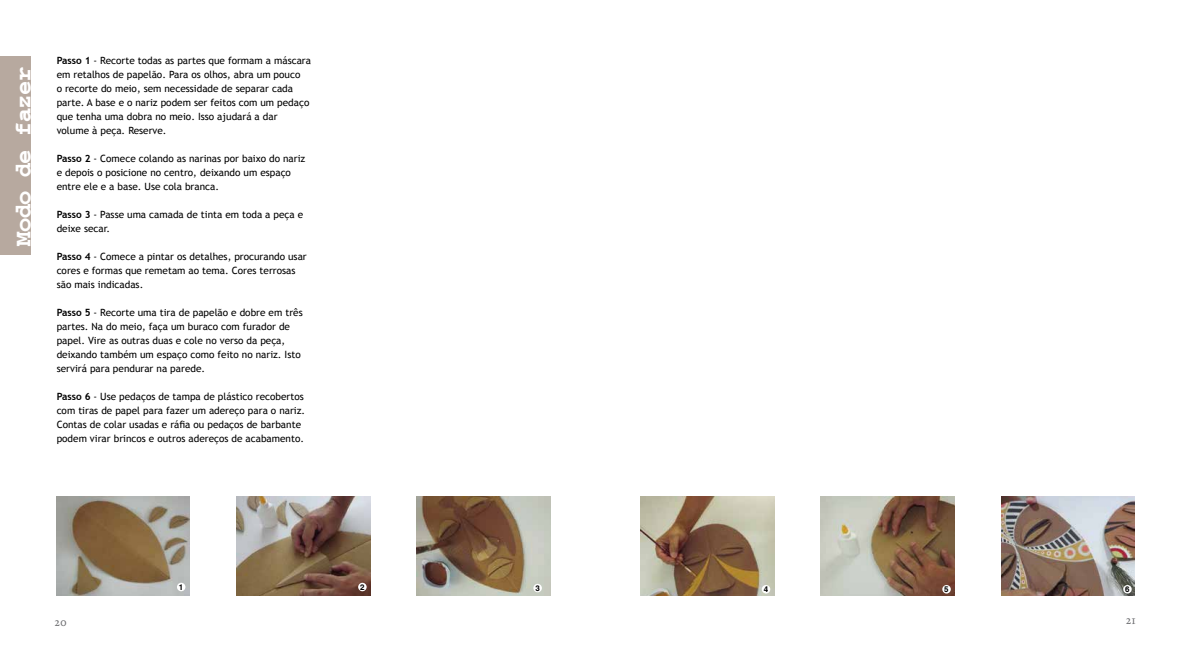
<style>
.page{position:relative;width:1191px;height:652px;background:#fff}
.page>*{position:absolute;margin:0;border:0;box-sizing:border-box;transform-origin:0 0}
.t1{font:24px "Alphabet";color:#fff}
.t2{font:12px "Calluna";color:#6d6e71}
.t3{font:10px/14px "Trebuchet MS";color:#000}
.t4{font:700 8px "Helvetica";color:#000}
.s1{font-weight:700}
</style>
<div class="page">
<div style="left:0;top:57px;width:30px;height:198px;background:#b7a99f"></div>
<img style="left:417px;top:496px;width:133px;height:99px">
<img style="left:237px;top:496px;width:133px;height:99px">
<img style="left:57px;top:496px;width:133px;height:99px">
<div style="left:177px;top:583px;width:8px;height:8px;background:#fff;border-radius:50%"></div>
<div style="left:358px;top:583px;width:9px;height:8px;background:#fff;border-radius:50%"></div>
<div style="left:533px;top:584px;width:9px;height:8px;background:#fff;border-radius:50%"></div>
<img style="left:1001px;top:496px;width:133px;height:99px">
<img style="left:821px;top:496px;width:133px;height:99px">
<img style="left:641px;top:496px;width:133px;height:99px">
<div style="left:1123px;top:585px;width:8px;height:9px;background:#fff;border-radius:50%"></div>
<div style="left:942px;top:585px;width:8px;height:9px;background:#fff;border-radius:50%"></div>
<div style="left:761px;top:585px;width:9px;height:9px;background:#fff;border-radius:50%"></div>
<h1 class="t1" style="left:11px;top:246px;width:180px;rotate:-90deg">Modo de fazer</h1>
<p class="t3" style="left:57px;top:53px;width:256px"><span class="s1">Passo 1</span> - Recorte todas as partes que formam a máscara em retalhos de papelão. Para os olhos, abra um pouco<br>o recorte do meio, sem necessidade de separar cada parte. A base e o nariz podem ser feitos com um pedaço que tenha uma dobra no meio. Isso ajudará a dar volume à peça. Reserve.</p>
<p class="t3" style="left:57px;top:151px;width:250px"><span class="s1">Passo 2</span> - Comece colando as narinas por baixo do nariz e depois o posicione no centro, deixando um espaço entre ele e a base. Use cola branca.</p>
<p class="t3" style="left:57px;top:207px;width:248px"><span class="s1">Passo 3</span> - Passe uma camada de tinta em toda a peça e deixe secar.</p>
<p class="t3" style="left:57px;top:249px;width:252px"><span class="s1">Passo 4</span> - Comece a pintar os detalhes, procurando usar cores e formas que remetam ao tema. Cores terrosas são mais indicadas.</p>
<p class="t3" style="left:57px;top:305px;width:247px"><span class="s1">Passo 5</span> - Recorte uma tira de papelão e dobre em três partes. Na do meio, faça um buraco com furador de papel. Vire as outras duas e cole no verso da peça, deixando também um espaço como feito no nariz. Isto servirá para pendurar na parede.</p>
<p class="t3" style="left:57px;top:389px;width:250px"><span class="s1">Passo 6</span> - Use pedaços de tampa de plástico recobertos com tiras de papel para fazer um adereço para o nariz.<br>Contas de colar usadas e ráfia ou pedaços de barbante podem virar brincos e outros adereços de acabamento.</p>
<p class="t4" style="left:179px;top:582px;width:6px">1</p>
<p class="t4" style="left:360px;top:582px;width:6px">2</p>
<p class="t4" style="left:535px;top:583px;width:6px">3</p>
<p class="t4" style="left:763px;top:584px;width:6px">4</p>
<p class="t4" style="left:944px;top:584px;width:6px">5</p>
<p class="t4" style="left:1125px;top:584px;width:6px">6</p>
<p class="t2" style="left:54px;top:615px;width:14px">20</p>
<p class="t2" style="left:1125px;top:613px;width:12px">21</p>
</div>
